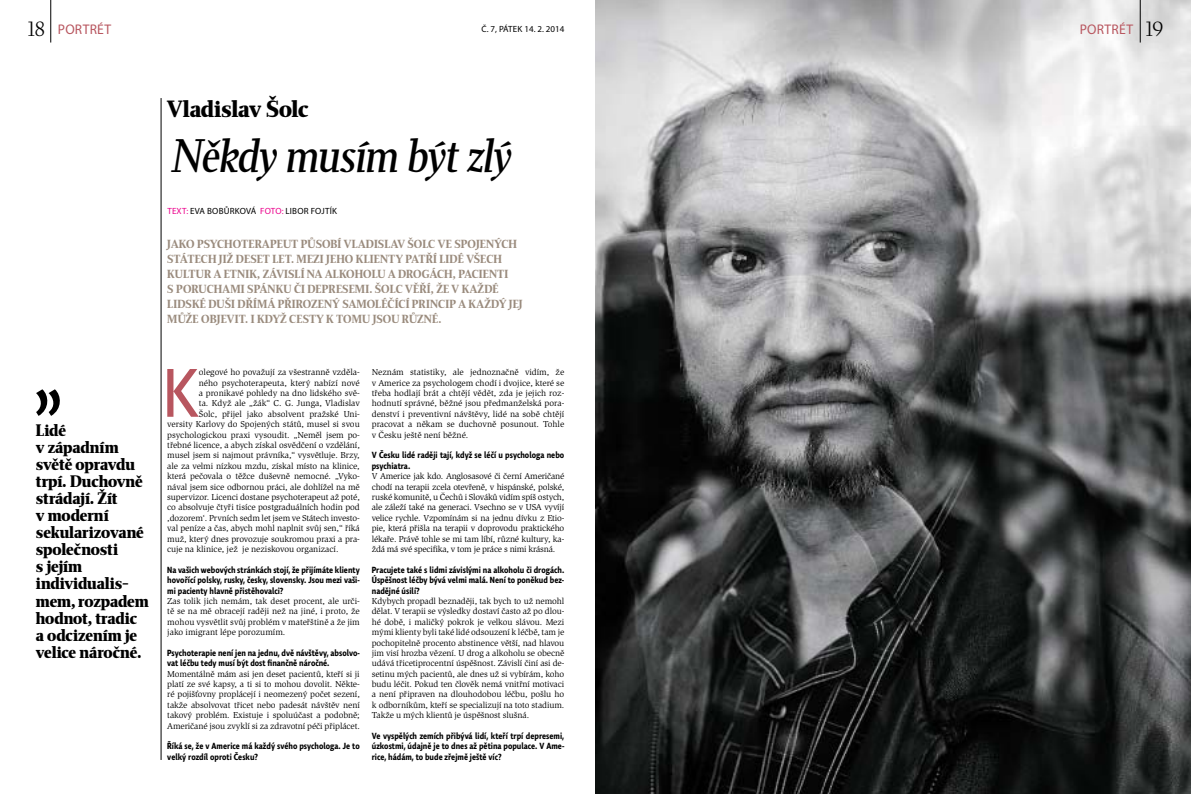
<style>
.page{position:relative;width:1191px;height:794px;background:#fff}
.page>*{position:absolute;margin:0;border:0;box-sizing:border-box;transform-origin:0 0}
.t1{font:68.6px "Comenia Sans Cond";color:#b8565f}
.t2{font:italic 48px "Prensa Display Cond";letter-spacing:-.02em;color:#000}
.t3{font:900 24px "Prensa Display Cond";letter-spacing:-.01em;color:#000}
.t4{font:900 17px/17px "Prensa Display Cond";letter-spacing:-.01em;color:#000}
.t5{font:14px "Myriad Pro";letter-spacing:.02em;color:#b8565f}
.t6{font:700 12px/15px "Prensa Display Cond";letter-spacing:.005em;color:#9a8b7d}
.t7{font:9px "Myriad Pro";letter-spacing:.02em;color:#000}
.t8{font:9px "Myriad Pro";color:#000}
.t9{font:8.9px/10.4px "Slimbach Itc TOT";letter-spacing:-.01em;color:#000;text-align:justify}
.t10{font:700 8.9px/10.4px "Comenia Sans Cond";color:#000;text-align:justify}
.s1{font-family:"Prensa Display Cond";font-weight:300;font-size:21px;color:#000}
.s2{color:#ec008c}
</style>
<div class="page">
<hr style="left:51px;top:0;width:1px;height:43px;background:#000">
<hr style="left:161px;top:98px;width:1px;height:662px;background:#000">
<svg style="left:36px;top:389px;width:24px;height:27px"></svg>
<img style="left:595px;top:0;width:596px;height:794px">
<hr style="left:1140px;top:0;width:1px;height:43px;background:#000">
<h3 class="t5" style="left:28px;top:21px;width:85px"><span class="s1">18</span> PORTRÉT</h3>
<p class="t8" style="left:481px;top:23px;width:84px">Č. 7, PÁTEK 14. 2. 2014</p>
<h3 class="t3" style="left:167px;top:95px;width:143px">Vladislav Šolc</h3>
<h2 class="t2" style="left:173px;top:129px;width:341px">Někdy musím být zlý</h2>
<p class="t7" style="left:167px;top:205px;width:171px"><span class="s2">TEXT:</span> EVA BOBŮRKOVÁ <span class="s2">FOTO:</span> LIBOR FOJTÍK</p>
<h3 class="t4" style="left:36px;top:423px;width:114px">Lidé<br>v západním světě opravdu trpí. Duchovně strádají. Žít<br>v moderní sekularizované společnosti<br>s jejím individualis&shy;mem, rozpadem hodnot, tradic a odcizením je velice náročné.</h3>
<p class="t6" style="left:167px;top:237px;width:357px">JAKO PSYCHOTERAPEUT PŮSOBÍ VLADISLAV ŠOLC VE SPOJENÝCH STÁTECH JIŽ DESET LET. MEZI JEHO KLIENTY PATŘÍ LIDÉ VŠECH KULTUR A ETNIK, ZÁVISLÍ NA ALKOHOLU A DROGÁCH, PACIENTI<br>S PORUCHAMI SPÁNKU ČI DEPRESEMI. ŠOLC VĚŘÍ, ŽE V KAŽDÉ LIDSKÉ DUŠI DŘÍMÁ PŘIROZENÝ SAMOLÉČÍCÍ PRINCIP A KAŽDÝ JEJ MŮŽE OBJEVIT. I KDYŽ CESTY K TOMU JSOU RŮZNÉ.</p>
<h1 class="t1" style="left:163px;top:349px;width:37px">K</h1>
<p class="t9" style="left:199px;top:367px;width:162px">olegové ho považují za všestranně vzděla-</p>
<p class="t9" style="left:199px;top:377px;width:162px">ného psychoterapeuta, který nabízí nové</p>
<p class="t9" style="left:199px;top:388px;width:162px">a pronikavé pohledy na dno lidského svě-</p>
<p class="t9" style="left:199px;top:398px;width:162px">ta. Když ale „žák“ C. G. Junga, Vladislav</p>
<p class="t9" style="left:199px;top:409px;width:162px">Šolc, přijel jako absolvent pražské Uni-</p>
<p class="t9" style="left:167px;top:419px;width:194px">versity Karlovy do Spojených států, musel si svou</p>
<p class="t9" style="left:167px;top:429px;width:194px">psychologickou praxi vysoudit. „Neměl jsem po-</p>
<p class="t9" style="left:167px;top:440px;width:194px">třebné licence, a abych získal osvědčení o vzdělání,</p>
<p class="t9" style="left:167px;top:450px;width:194px">musel jsem si najmout právníka,“ vysvětluje. Brzy,</p>
<p class="t9" style="left:167px;top:461px;width:194px">ale za velmi nízkou mzdu, získal místo na klinice,</p>
<p class="t9" style="left:167px;top:471px;width:194px">která pečovala o těžce duševně nemocné. „Vyko-</p>
<p class="t9" style="left:167px;top:481px;width:194px">nával jsem sice odbornou práci, ale dohlížel na mě</p>
<p class="t9" style="left:167px;top:492px;width:194px">supervizor. Licenci dostane psychoterapeut až poté,</p>
<p class="t9" style="left:167px;top:502px;width:194px">co absolvuje čtyři tisíce postgraduálních hodin pod</p>
<p class="t9" style="left:167px;top:512px;width:194px">,dozorem‘. Prvních sedm let jsem ve Státech investo-</p>
<p class="t9" style="left:167px;top:523px;width:194px">val peníze a čas, abych mohl naplnit svůj sen,“ říká</p>
<p class="t9" style="left:167px;top:533px;width:194px">muž, který dnes provozuje soukromou praxi a pra-</p>
<p class="t9" style="left:167px;top:544px;width:173px">cuje na klinice, jež je neziskovou organizací.</p>
<p class="t10" style="left:167px;top:564px;width:194px">Na vašich webových stránkách stojí, že přijímáte klienty hovořící polsky, rusky, česky, slovensky. Jsou mezi vaši&shy;mi pacienty hlavně přistěhovalci?</p>
<p class="t9" style="left:167px;top:596px;width:194px">Zas tolik jich nemám, tak deset procent, ale urči&shy;tě se na mě obracejí raději než na jiné, i proto, že mohou vysvětlit svůj problém v mateřštině a že jim jako imigrant lépe porozumím.</p>
<p class="t10" style="left:167px;top:648px;width:194px">Psychoterapie není jen na jednu, dvě návštěvy, absolvo&shy;vat léčbu tedy musí být dost finančně náročné.</p>
<p class="t9" style="left:167px;top:668px;width:194px">Momentálně mám asi jen deset pacientů, kteří si ji platí ze své kapsy, a ti si to mohou dovolit. Někte&shy;ré pojišťovny proplácejí i neomezený počet sezení, takže absolvovat třicet nebo padesát návštěv není takový problém. Existuje i spoluúčast a podobně; Američané jsou zvyklí si za zdravotní péči připlácet.</p>
<p class="t10" style="left:167px;top:741px;width:194px">Říká se, že v Americe má každý svého psychologa. Je to velký rozdíl oproti Česku?</p>
<p class="t9" style="left:372px;top:367px;width:194px">Neznám statistiky, ale jednoznačně vidím, že v Americe za psychologem chodí i dvojice, které se třeba hodlají brát a chtějí vědět, zda je jejich roz&shy;hodnutí správné, běžné jsou předmanželská pora&shy;denství i preventivní návštěvy, lidé na sobě chtějí pracovat a někam se duchovně posunout. Tohle v Česku ještě není běžné.</p>
<p class="t10" style="left:372px;top:450px;width:194px">V Česku lidé raději tají, když se léčí u psychologa nebo psychiatra.</p>
<p class="t9" style="left:372px;top:471px;width:194px">V Americe jak kdo. Anglosasové či černí Američané chodí na terapii zcela otevřeně, v hispánské, polské, ruské komunitě, u Čechů i Slováků vidím spíš ostych, ale záleží také na generaci. Vsechno se v USA vyvíjí velice rychle. Vzpomínám si na jednu dívku z Etio&shy;pie, která přišla na terapii v doprovodu praktického lékaře. Právě tohle se mi tam líbí, různé kultury, ka&shy;ždá má své specifika, v tom je práce s nimi krásná.</p>
<p class="t10" style="left:372px;top:564px;width:194px">Pracujete také s lidmi závislými na alkoholu či drogách.<br>Úspěšnost léčby bývá velmi malá. Není to poněkud bez&shy;nadějné úsilí?</p>
<p class="t9" style="left:372px;top:596px;width:194px">Kdybych propadl beznaději, tak bych to už nemohl dělat. V terapii se výsledky dostaví často až po dlou&shy;hé době, i maličký pokrok je velkou slávou. Mezi mými klienty byli také lidé odsouzení k léčbě, tam je pochopitelně procento abstinence větší, nad hlavou jim visí hrozba vězení. U drog a alkoholu se obecně udává třicetiprocentní úspěšnost. Závislí činí asi de&shy;setinu mých pacientů, ale dnes už si vybírám, koho budu léčit. Pokud ten člověk nemá vnitřní motivaci a není připraven na dlouhodobou léčbu, pošlu ho k odborníkům, kteří se specializují na toto stadium.<br>Takže u mých klientů je úspěšnost slušná.</p>
<p class="t10" style="left:372px;top:731px;width:194px">Ve vyspělých zemích přibývá lidí, kteří trpí depresemi, úzkostmi, údajně je to dnes až pětina populace. V Ame&shy;rice, hádám, to bude zřejmě ještě víc?</p>
<h3 class="t5" style="left:1079px;top:21px;width:85px">PORTRÉT <span class="s1">19</span></h3>
</div>
